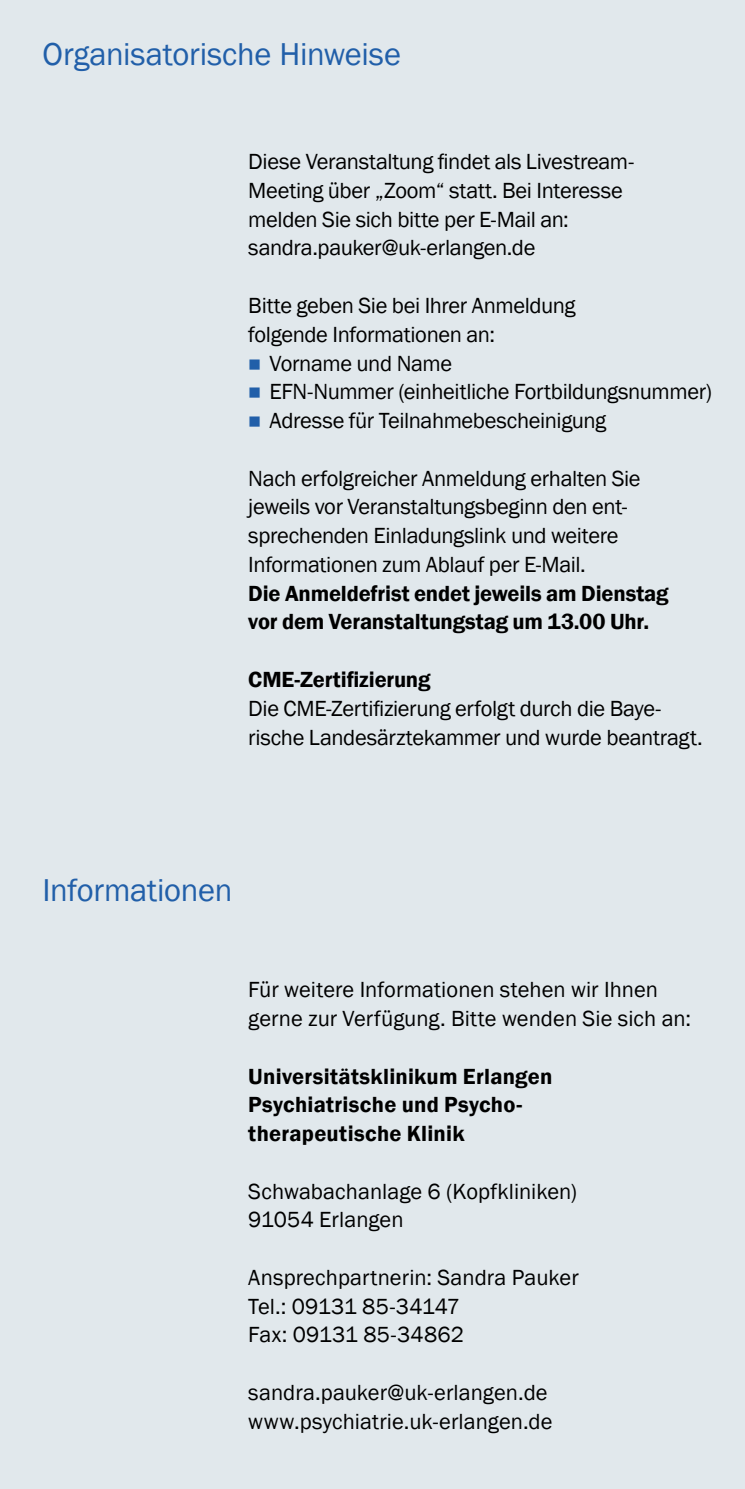
<style>
.page{position:relative;width:745px;height:1489px;background:#fff}
.page>*{position:absolute;margin:0;border:0;box-sizing:border-box;transform-origin:0 0}
.Überschrift_-_Blau{font:32.5px "Franklin Gothic";letter-spacing:-.01em;color:#215fa9}
.Fließtext{font:22.5px/28.8px "Franklin Gothic";letter-spacing:-.015em;color:#000}
.Fließtext-2{font:600 22.5px/28.8px "Franklin Gothic";color:#000}
.Fließtext-3{font:22.5px/28.8px "Franklin Gothic";letter-spacing:.005em;color:#000}
.s1{color:#215fa9}
</style>
<div class="page">
<div style="left:0;top:0;width:744px;height:1488px;background:#e1e8ec"></div>
<hr style="left:744px;top:744px;width:1px;height:744px;background:#7b8a91">
<h2 class="Überschrift_-_Blau" style="left:43px;top:34px;width:360px">Organisatorische Hinweise</h2>
<p class="Fließtext" style="left:248px;top:148px;width:387px">Diese Veranstaltung findet als Livestream-Meeting über „Zoom“ statt. Bei Interesse melden Sie sich bitte per E-Mail an: sandra.pauker@uk-erlangen.de</p>
<p class="Fließtext" style="left:248px;top:291px;width:328px">Bitte geben Sie bei Ihrer Anmeldung folgende Informationen an:</p>
<p class="Fließtext" style="left:248px;top:349px;width:205px"><span class="s1">■</span> Vorname und Name</p>
<p class="Fließtext" style="left:248px;top:378px;width:465px"><span class="s1">■</span> EFN-Nummer (einheitliche Fortbildungsnummer)</p>
<p class="Fließtext" style="left:248px;top:406px;width:359px"><span class="s1">■</span> Adresse für Teilnahmebescheinigung</p>
<p class="Fließtext" style="left:248px;top:464px;width:393px">Nach erfolgreicher Anmeldung erhalten Sie jeweils vor Veranstaltungsbeginn den ent&shy;sprechenden Einladungslink und weitere Informationen zum Ablauf per E-Mail.</p>
<p class="Fließtext-2" style="left:248px;top:579px;width:421px">Die Anmeldefrist endet jeweils am Dienstag vor dem Veranstaltungstag um 13.00 Uhr.</p>
<p class="Fließtext-2" style="left:248px;top:665px;width:184px">CME-Zertifizierung</p>
<p class="Fließtext" style="left:248px;top:694px;width:455px">Die CME-Zertifizierung erfolgt durch die Baye&shy;rische Landesärztekammer und wurde beantragt.</p>
<h2 class="Überschrift_-_Blau" style="left:43px;top:870px;width:191px">Informationen</h2>
<p class="Fließtext" style="left:248px;top:975px;width:444px">Für weitere Informationen stehen wir Ihnen gerne zur Verfügung. Bitte wenden Sie sich an:</p>
<p class="Fließtext-2" style="left:248px;top:1061px;width:305px">Universitätsklinikum Erlangen<br>Psychiatrische und Psycho&shy;therapeutische Klinik</p>
<p class="Fließtext" style="left:248px;top:1177px;width:330px">Schwabachanlage 6 (Kopfkliniken)<br>91054 Erlangen</p>
<p class="Fließtext-3" style="left:248px;top:1263px;width:332px">Ansprechpartnerin: Sandra Pauker<br>Tel.: 09131 85-34147<br>Fax: 09131 85-34862</p>
<p class="Fließtext-3" style="left:248px;top:1378px;width:305px">sandra.pauker@uk-erlangen.de www.psychiatrie.uk-erlangen.de</p>
</div>
